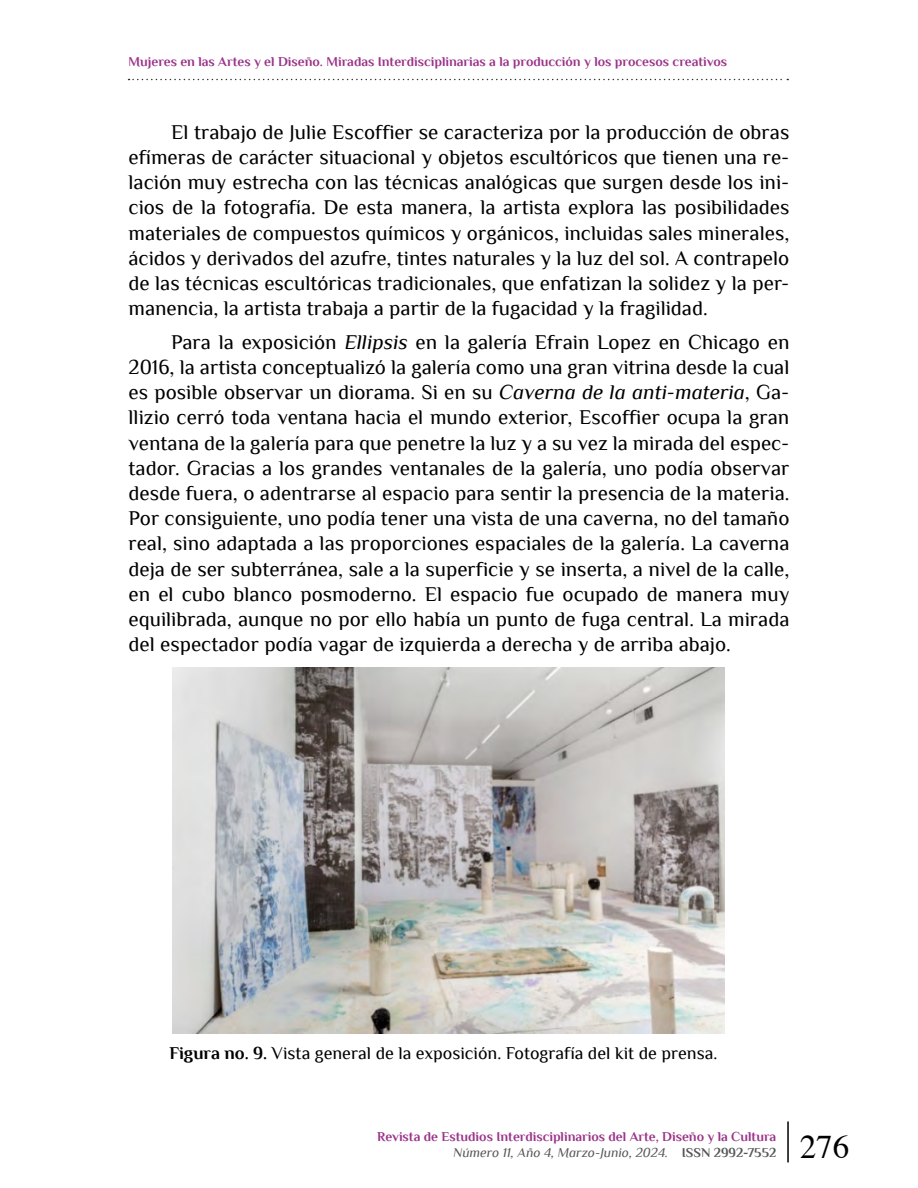
<style>
.page{position:relative;width:918px;height:1188px;background:#fff}
.page>*{position:absolute;margin:0;border:0;box-sizing:border-box;transform-origin:0 0}
.t1{font:33px "Times";color:#000}
.Texto_completo{font:21px/25.2px "Philosopher";color:#000;text-align:justify}
.Notas_al_pie_y_figur{font:18px "Philosopher";color:#000}
.t2{font:700 13.5px/16.2px "Philosopher";color:#9b338a;text-align:right}
.s1{font-style:italic}
.s2{font-weight:700}
.s3{font-weight:400;font-style:italic;color:#575756}
.s4{color:#575756}
</style>
<div class="page">
<hr style="left:787px;top:1121px;width:2px;height:41px;background:#000">
<svg style="left:129px;top:79px;width:659px;height:1px"></svg>
<img style="left:173px;top:668px;width:552px;height:365px">
<p class="t2" style="left:129px;top:53px;width:600px">Mujeres en las Artes y el Diseño. Miradas Interdisciplinarias a la producción y los procesos creativos</p>
<p class="Texto_completo" style="left:129px;top:119px;width:662px;text-indent:43px">El trabajo de Julie Escoffier se caracteriza por la producción de obras efímeras de carácter situacional y objetos escultóricos que tienen una re&shy;lación muy estrecha con las técnicas analógicas que surgen desde los ini&shy;cios de la fotografía. De esta manera, la artista explora las posibilidades materiales de compuestos químicos y orgánicos, incluidas sales minerales, ácidos y derivados del azufre, tintes naturales y la luz del sol. A contrapelo de las técnicas escultóricas tradicionales, que enfatizan la solidez y la per&shy;manencia, la artista trabaja a partir de la fugacidad y la fragilidad.</p>
<p class="Texto_completo" style="left:129px;top:330px;width:662px;text-indent:43px">Para la exposición <span class="s1">Ellipsis</span> en la galería Efrain Lopez en Chicago en 2016, la artista conceptualizó la galería como una gran vitrina desde la cual es posible observar un diorama. Si en su <span class="s1">Caverna de la anti-materia</span>, Ga&shy;llizio cerró toda ventana hacia el mundo exterior, Escoffier ocupa la gran ventana de la galería para que penetre la luz y a su vez la mirada del espec&shy;tador. Gracias a los grandes ventanales de la galería, uno podía observar desde fuera, o adentrarse al espacio para sentir la presencia de la materia.<br>Por consiguiente, uno podía tener una vista de una caverna, no del tamaño real, sino adaptada a las proporciones espaciales de la galería. La caverna deja de ser subterránea, sale a la superficie y se inserta, a nivel de la calle, en el cubo blanco posmoderno. El espacio fue ocupado de manera muy equilibrada, aunque no por ello había un punto de fuga central. La mirada del espectador podía vagar de izquierda a derecha y de arriba abajo.</p>
<p class="Notas_al_pie_y_figur" style="left:169px;top:1043px;width:549px"><span class="s2">Figura no. 9.</span> Vista general de la exposición. Fotografía del kit de prensa.</p>
<p class="t2" style="left:377px;top:1128px;width:401px">Revista de Estudios Interdisciplinarios del Arte, Diseño y la Cultura<br><span class="s3">Número 11, Año 4, Marzo-Junio, 2024.</span> <span class="s4">ISSN 2992-7552</span></p>
<h1 class="t1" style="left:800px;top:1116px;width:51px">276</h1>
</div>
